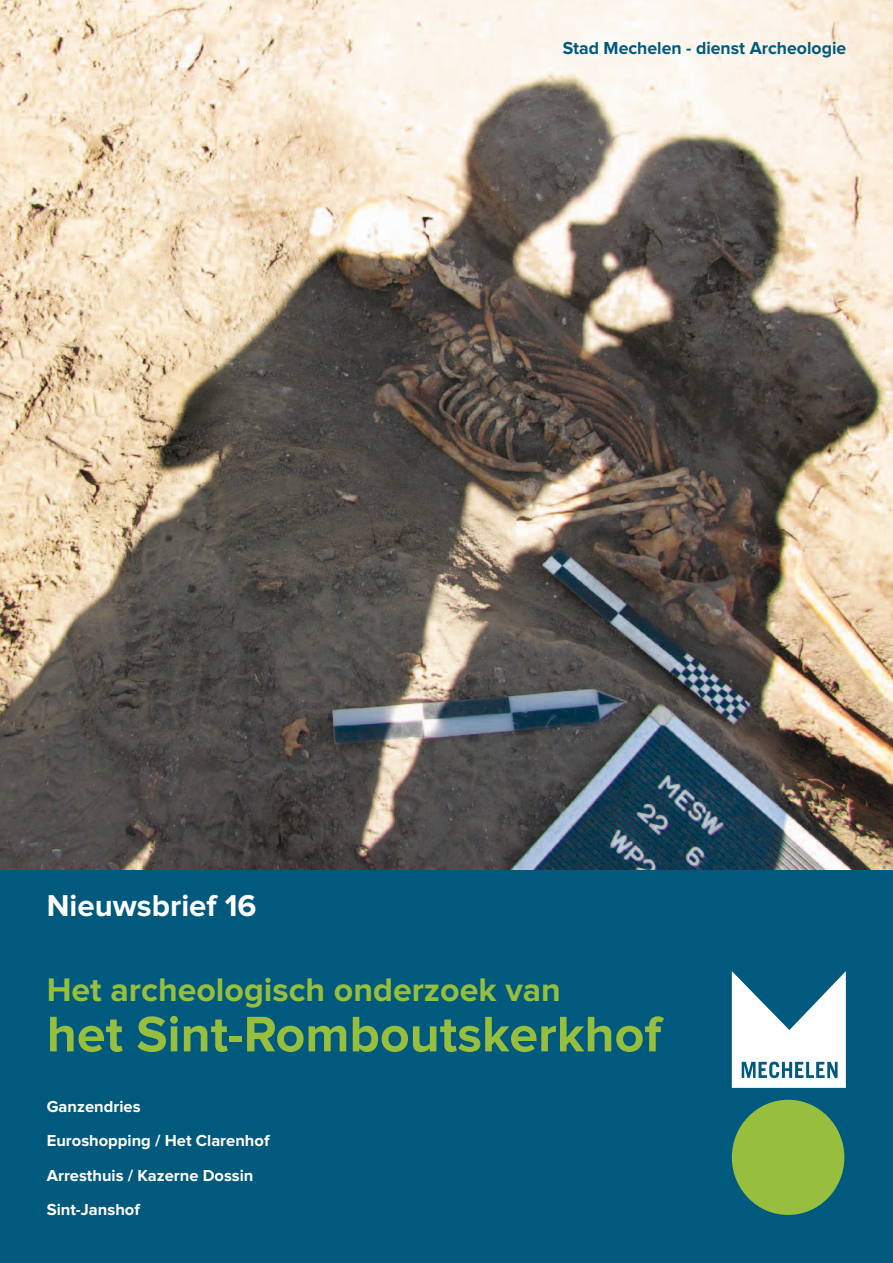
<style>
.page{position:relative;width:893px;height:1263px;background:#fff}
.page>*{position:absolute;margin:0;border:0;box-sizing:border-box;transform-origin:0 0}
.t1{font:700 51.9px "Proxima Nova";color:#97bf3d}
.t2{font:700 33.9px "Proxima Nova";color:#97bf3d}
.t3{font:700 31.2px "Proxima Nova";color:#fff}
.t4{font:700 18px "Proxima Nova";color:#005a7d}
.t5{font:700 16.5px/34.3px "Proxima Nova";color:#fff}
</style>
<div class="page">
<div style="left:0;top:836px;width:893px;height:427px;background:#005a7d"></div>
<img style="left:0;top:0;width:893px;height:869px">
<svg style="left:732px;top:971px;width:114px;height:117px"></svg>
<div style="left:732px;top:1100px;width:112px;height:115px;background:#97bf3d;border-radius:50%"></div>
<p class="t4" style="left:563px;top:38px;width:285px">Stad Mechelen - dienst Archeologie</p>
<h3 class="t3" style="left:47px;top:887px;width:211px">Nieuwsbrief 16</h3>
<h2 class="t2" style="left:47px;top:970px;width:516px">Het archeologisch onderzoek van</h2>
<h1 class="t1" style="left:47px;top:1004px;width:616px">het Sint-Romboutskerkhof</h1>
<p class="t5" style="left:47px;top:1090px;width:224px">Ganzendries<br>Euroshopping / Het Clarenhof<br>Arresthuis / Kazerne Dossin<br>Sint-Janshof</p>
</div>
